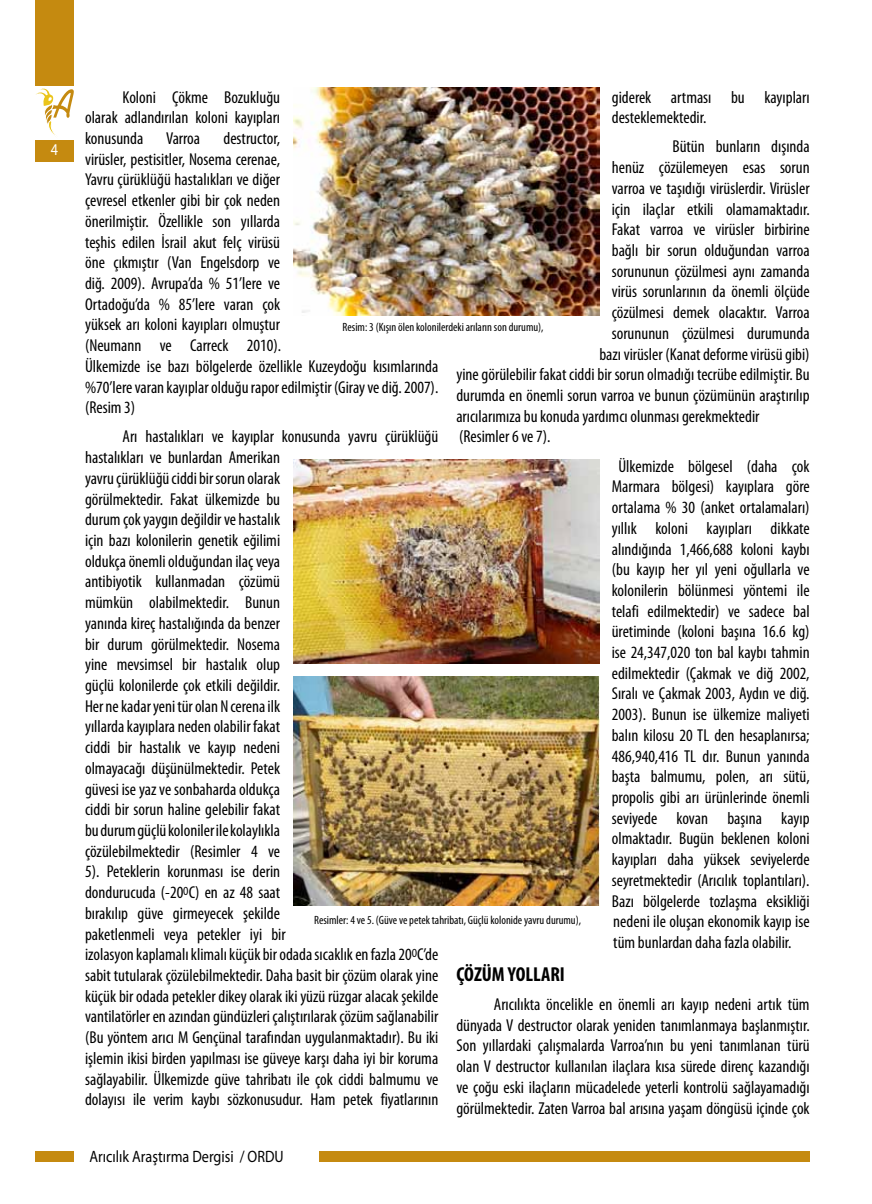
<style>
.page{position:relative;width:872px;height:1204px;background:#fff}
.page>*{position:absolute;margin:0;border:0;box-sizing:border-box;transform-origin:0 0}
.t1{font:700 condensed 20.25px "Myriad Pro";color:#000}
.t2{font:condensed 17.25px/20.7px "Myriad Pro";color:#000;text-align:justify}
.t3{font:16.5px "Myriad Pro";color:#000;scale:.86 1}
.t4{font:16.5px "Myriad Pro";color:#fff;scale:.86 1}
.t5{font:condensed 12px "Myriad Pro";color:#000}
</style>
<div class="page">
<div style="left:319px;top:1151px;width:490px;height:10px;background:#c58a10"></div>
<svg style="left:36px;top:88px;width:38px;height:47px"></svg>
<div style="left:36px;top:0;width:38px;height:85px;background:#c58a10"></div>
<div style="left:36px;top:140px;width:38px;height:22px;background:#c58a10"></div>
<div style="left:36px;top:1151px;width:38px;height:10px;background:#c58a10"></div>
<img style="left:294px;top:87px;width:305px;height:228px">
<img style="left:294px;top:459px;width:305px;height:204px">
<img style="left:294px;top:677px;width:305px;height:228px">
<p class="t4" style="left:51px;top:140px;width:10px">4</p>
<p class="t2" style="left:612px;top:86px;width:199px">giderek artması bu kayıpları desteklemektedir.</p>
<p class="t2" style="left:672px;top:136px;width:139px">Bütün bunların dışında</p>
<p class="t2" style="left:612px;top:157px;width:199px">henüz çözülemeyen esas sorun</p>
<p class="t2" style="left:612px;top:178px;width:199px">varroa ve taşıdığı virüslerdir. Virüsler</p>
<p class="t2" style="left:612px;top:198px;width:199px">için ilaçlar etkili olamamaktadır.</p>
<p class="t2" style="left:612px;top:219px;width:199px">Fakat varroa ve virüsler birbirine</p>
<p class="t2" style="left:612px;top:240px;width:199px">bağlı bir sorun olduğundan varroa</p>
<p class="t2" style="left:612px;top:260px;width:199px">sorununun çözülmesi aynı zamanda</p>
<p class="t2" style="left:612px;top:281px;width:199px">virüs sorunlarının da önemli ölçüde</p>
<p class="t2" style="left:612px;top:302px;width:199px">çözülmesi demek olacaktır. Varroa</p>
<p class="t2" style="left:612px;top:322px;width:199px">sorununun çözülmesi durumunda</p>
<p class="t2" style="left:599px;top:343px;width:212px">bazı virüsler (Kanat deforme virüsü gibi)</p>
<p class="t2" style="left:456px;top:364px;width:355px">yine görülebilir fakat ciddi bir sorun olmadığı tecrübe edilmiştir. Bu</p>
<p class="t2" style="left:456px;top:385px;width:355px">durumda en önemli sorun varroa ve bunun çözümünün araştırılıp</p>
<p class="t2" style="left:456px;top:405px;width:304px">arıcılarımıza bu konuda yardımcı olunması gerekmektedir</p>
<p class="t2" style="left:459px;top:426px;width:93px">(Resimler 6 ve 7).</p>
<p class="t2" style="left:612px;top:455px;width:199px;text-indent:7px">Ülkemizde bölgesel (daha çok Marmara bölgesi) kayıplara göre ortalama % 30 (anket ortalamaları) yıllık koloni kayıpları dikkate alındığında 1,466,688 koloni kaybı (bu kayıp her yıl yeni oğullarla ve kolonilerin bölünmesi yöntemi ile telafi edilmektedir) ve sadece bal üretiminde (koloni başına 16.6 kg) ise 24,347,020 ton bal kaybı tahmin edilmektedir (Çakmak ve diğ 2002, Sıralı ve Çakmak 2003, Aydın ve diğ.<br>2003). Bunun ise ülkemize maliyeti balın kilosu 20 TL den hesaplanırsa; 486,940,416 TL dır. Bunun yanında başta balmumu, polen, arı sütü, propolis gibi arı ürünlerinde önemli seviyede kovan başına kayıp olmaktadır. Bugün beklenen koloni kayıpları daha yüksek seviyelerde seyretmektedir (Arıcılık toplantıları).<br>Bazı bölgelerde tozlaşma eksikliği nedeni ile oluşan ekonomik kayıp ise tüm bunlardan daha fazla olabilir.</p>
<p class="t1" style="left:456px;top:961px;width:110px">ÇÖZÜM YOLLARI</p>
<p class="t2" style="left:456px;top:993px;width:355px;text-indent:38px">Arıcılıkta öncelikle en önemli arı kayıp nedeni artık tüm dünyada V destructor olarak yeniden tanımlanmaya başlanmıştır.<br>Son yıllardaki çalışmalarda Varroa’nın bu yeni tanımlanan türü olan V destructor kullanılan ilaçlara kısa sürede direnç kazandığı ve çoğu eski ilaçların mücadelede yeterli kontrolü sağlayamadığı görülmektedir. Zaten Varroa bal arısına yaşam döngüsü içinde çok</p>
<p class="t2" style="left:85px;top:86px;width:197px;text-indent:38px">Koloni Çökme Bozukluğu olarak adlandırılan koloni kayıpları konusunda</p>
<p class="t2" style="left:85px;top:128px;width:355px;text-align:left;text-indent:138px">destructor,<br>virüsler, pestisitler, Nosema cerenae,<br>Yavru çürüklüğü hastalıkları ve diğer<br>çevresel etkenler gibi bir çok neden<br>önerilmiştir. Özellikle son yıllarda<br>teşhis edilen İsrail akut felç virüsü<br>öne çıkmıştır (Van Engelsdorp ve<br>diğ. 2009). Avrupa’da % 51’lere ve<br>Ortadoğu’da % 85’lere varan çok<br>yüksek arı koloni kayıpları olmuştur<br>(Neumann ve Carreck 2010).<br>Ülkemizde ise bazı bölgelerde özellikle Kuzeydoğu kısımlarında %70’lere varan kayıplar olduğu rapor edilmiştir (Giray ve diğ. 2007). (Resim 3)</p>
<p class="t2" style="left:85px;top:426px;width:355px;text-align:left;text-indent:38px">Arı hastalıkları ve kayıplar konusunda yavru çürüklüğü hastalıkları ve bunlardan Amerikan<br>yavru çürüklüğü ciddi bir sorun olarak<br>görülmektedir. Fakat ülkemizde bu<br>durum çok yaygın değildir ve hastalık<br>için bazı kolonilerin genetik eğilimi<br>oldukça önemli olduğundan ilaç veya<br>antibiyotik kullanmadan çözümü<br>mümkün olabilmektedir. Bunun<br>yanında kireç hastalığında da benzer<br>bir durum görülmektedir. Nosema<br>yine mevsimsel bir hastalık olup<br>güçlü kolonilerde çok etkili değildir.<br>Her ne kadar yeni tür olan N cerena ilk<br>yıllarda kayıplara neden olabilir fakat<br>ciddi bir hastalık ve kayıp nedeni<br>olmayacağı düşünülmektedir. Petek<br>güvesi ise yaz ve sonbaharda oldukça<br>ciddi bir sorun haline gelebilir fakat<br>bu durum güçlü koloniler ile kolaylıkla<br>çözülebilmektedir (Resimler 4 ve<br>5). Peteklerin korunması ise derin<br>dondurucuda (-20<sup>O</sup>C) en az 48 saat<br>bırakılıp güve girmeyecek şekilde<br>paketlenmeli veya petekler iyi bir<br>izolasyon kaplamalı klimalı küçük bir odada sıcaklık en fazla 20<sup>O</sup>C’de sabit tutularak çözülebilmektedir. Daha basit bir çözüm olarak yine küçük bir odada petekler dikey olarak iki yüzü rüzgar alacak şekilde vantilatörler en azından gündüzleri çalıştırılarak çözüm sağlanabilir (Bu yöntem arıcı M Gençünal tarafından uygulanmaktadır). Bu iki işlemin ikisi birden yapılması ise güveye karşı daha iyi bir koruma sağlayabilir. Ülkemizde güve tahribatı ile çok ciddi balmumu ve dolayısı ile verim kaybı sözkonusudur. Ham petek fiyatlarının</p>
<p class="t2" style="left:166px;top:128px;width:36px">Varroa</p>
<p class="t5" style="left:342px;top:320px;width:202px">Resim: 3 (Kışın ölen kolonilerdeki arıların son durumu),</p>
<p class="t5" style="left:314px;top:912px;width:268px">Resimler: 4 ve 5. (Güve ve petek tahribatı, Güçlü kolonide yavru durumu),</p>
<p class="t3" style="left:90px;top:1146px;width:227px">Arıcılık Araştırma Dergisi / ORDU</p>
</div>
